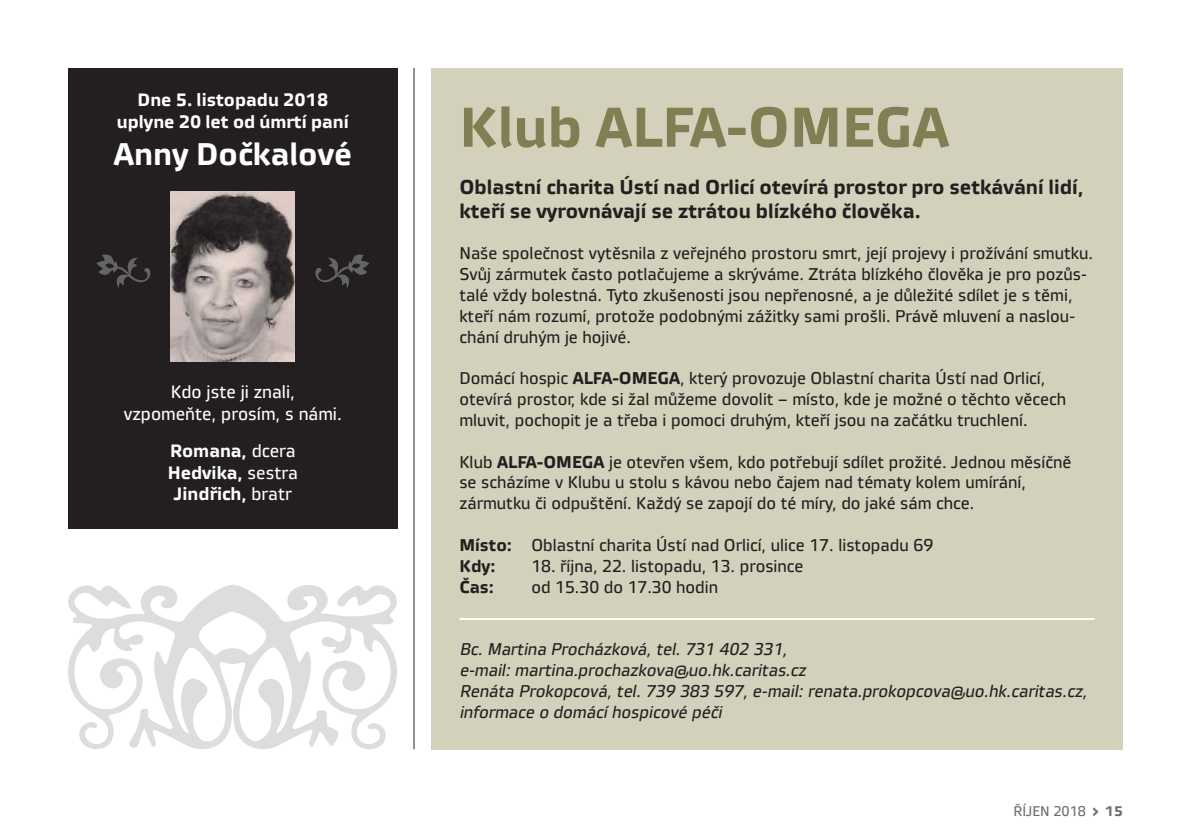
<style>
.page{position:relative;width:1191px;height:840px;background:#fff}
.page>*{position:absolute;margin:0;border:0;box-sizing:border-box;transform-origin:0 0}
.t1{font:700 56px "Vida 32 Pro";color:#827e53}
.t2{font:700 31.4px "Vida 32 Pro";color:#fff}
.t3{font:700 20px/24px "Vida 32 Pro";color:#231f20}
.t4{font:700 17.8px/21.4px "Vida 32 Pro";color:#fff;text-align:center}
.t5{font:17.8px/21.4px "Vida 32 Pro";color:#fff;text-align:center}
.t6{font:17px/20.8px "Vida 32 Pro";color:#231f20}
.t7{font:italic 17px/20.8px "Vida 32 Pro";letter-spacing:-.16em;color:#231f20}
.t8{font:700 17px "Vida 32 Pro";color:#231f20}
.t9{font:14px "Vida 32 Pro";color:#6d6e70}
.s1{font-weight:400}
.s2{font-weight:700}
</style>
<div class="page">
<div style="left:431px;top:68px;width:692px;height:680px;background:#d3d1bb"></div>
<div style="left:68px;top:68px;width:330px;height:460px;background:#231f20"></div>
<svg style="left:96px;top:254px;width:54px;height:34px"></svg>
<svg style="left:315px;top:254px;width:54px;height:34px"></svg>
<img style="left:171px;top:192px;width:124px;height:169px">
<hr style="left:414px;top:68px;width:1px;height:680px;background:#231f20">
<svg style="left:68px;top:585px;width:329px;height:163px"></svg>
<hr style="left:459px;top:617px;width:635px;height:2px;background:#fff">
<p class="t4" style="left:117px;top:91px;width:233px">Dne 5. listopadu 2018 uplyne 20 let od úmrtí paní</p>
<h2 class="t2" style="left:114px;top:143px;width:240px">Anny Dočkalové</h2>
<p class="t5" style="left:124px;top:383px;width:219px">Kdo jste ji znali, vzpomeňte, prosím, s námi.</p>
<p class="t4" style="left:168px;top:441px;width:131px">Romana, <span class="s1">dcera<br></span>Hedvika, <span class="s1">sestra<br></span>Jindřich, <span class="s1">bratr</span></p>
<h1 class="t1" style="left:459px;top:106px;width:491px">Klub ALFA-OMEGA</h1>
<p class="t3" style="left:459px;top:176px;width:626px">Oblastní charita Ústí nad Orlicí otevírá prostor pro setkávání lidí, kteří se vyrovnávají se ztrátou blízkého člověka.</p>
<p class="t6" style="left:459px;top:244px;width:635px">Naše společnost vytěsnila z veřejného prostoru smrt, její projevy i prožívání smutku.<br>Svůj zármutek často potlačujeme a skrýváme. Ztráta blízkého člověka je pro pozůs&shy;talé vždy bolestná. Tyto zkušenosti jsou nepřenosné, a je důležité sdílet je s těmi, kteří nám rozumí, protože podobnými zážitky sami prošli. Právě mluvení a naslou&shy;chání druhým je hojivé.</p>
<p class="t6" style="left:459px;top:369px;width:608px">Domácí hospic <span class="s2">ALFA-OMEGA</span>, který provozuje Oblastní charita Ústí nad Orlicí, otevírá prostor, kde si žal můžeme dovolit – místo, kde je možné o těchto věcech mluvit, pochopit je a třeba i pomoci druhým, kteří jsou na začátku truchlení.</p>
<p class="t6" style="left:459px;top:452px;width:613px">Klub <span class="s2">ALFA-OMEGA</span> je otevřen všem, kdo potřebují sdílet prožité. Jednou měsíčně se scházíme v Klubu u stolu s kávou nebo čajem nad tématy kolem umírání, zármutku či odpuštění. Každý se zapojí do té míry, do jaké sám chce.</p>
<p class="t6" style="left:459px;top:536px;width:475px"><span class="s2">Místo:</span> Oblastní charita Ústí nad Orlicí, ulice 17. listopadu 69<br><span class="s2">Kdy:</span></p>
<p class="t6" style="left:531px;top:556px;width:274px">18. října, 22. listopadu, 13. prosince</p>
<p class="t8" style="left:459px;top:580px;width:36px">Čas:</p>
<p class="t6" style="left:531px;top:577px;width:188px">od 15.30 do 17.30 hodin</p>
<p class="t7" style="left:459px;top:640px;width:632px">Bc. Martina Procházková, tel. 731 402 331,<br>e-mail: martina.prochazkova@uo.hk.caritas.cz<br>Renáta Prokopcová, tel. 739 383 597, e-mail: renata.prokopcova@uo.hk.caritas.cz, informace o domácí hospicové péči</p>
<p class="t9" style="left:1013px;top:805px;width:111px">ŘÍJEN 2018 <span class="s2">› 15</span></p>
</div>
